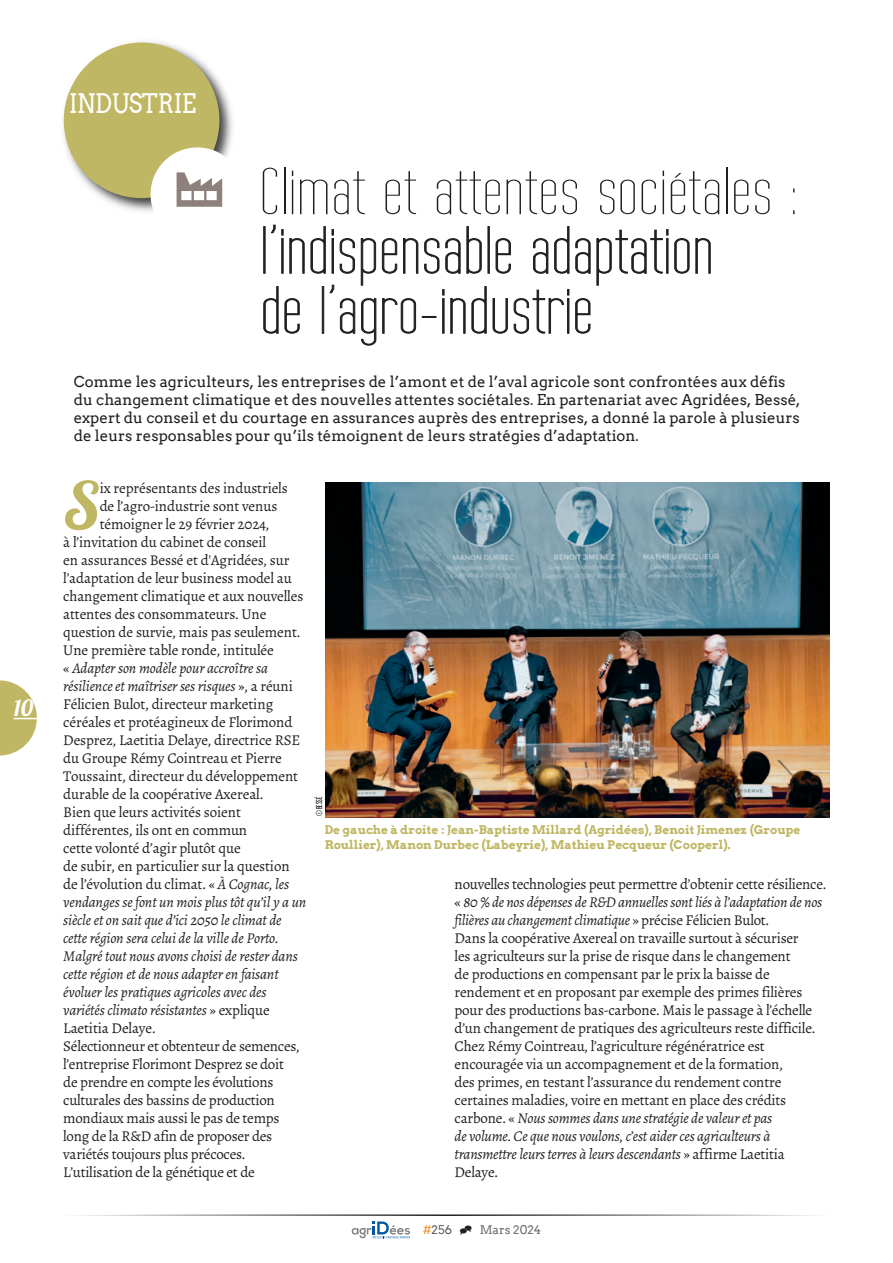
<style>
.page{position:relative;width:893px;height:1263px;background:#fff}
.page>*{position:absolute;margin:0;border:0;box-sizing:border-box;transform-origin:0 0}
.t1{font:67.5px/59.6px "Tall Films Expanded";color:#231f20}
.t2{font:65.1px "Lobster 1.4";color:#c0b764}
.t3{font:27px "Arvo";letter-spacing:-.015em;color:#fff;scale:.85 1}
.t4{font:22.5px "Lobster 1.4";color:#fff}
.t5{font:15px/18px "Alegreya";letter-spacing:-.015em;color:#231f20}
.t6{font:15px/18px "Arvo";color:#231f20}
.t7{font:italic 15px/18px "Alegreya";letter-spacing:-.02em;color:#231f20}
.t8{font:700 12px/15px "Arvo";color:#c0b764}
.t9{font:12px "Arvo";color:#6c6d70}
.t10{font:12px "Arvo";color:#57585a}
.t11{font:7.5px "Libel Suit";letter-spacing:-.01em;color:#231f20}
.s1{font-style:italic}
.s2{font-style:normal}
.s3{color:#f49225}
</style>
<div class="page">
<svg style="left:0;top:680px;width:37px;height:75px"></svg>
<svg style="left:352px;top:1221px;width:58px;height:17px"></svg>
<svg style="left:76px;top:1214px;width:742px;height:2px"></svg>
<img style="left:63px;top:41px;width:170px;height:171px">
<div style="left:64px;top:43px;width:155px;height:155px;background:#c0b764;border-radius:50%"></div>
<div style="left:151px;top:147px;width:93px;height:94px;background:#fff;border-radius:50%"></div>
<svg style="left:177px;top:172px;width:45px;height:35px"></svg>
<img style="left:325px;top:483px;width:505px;height:334px">
<p class="t4" style="left:14px;top:693px;width:21px">10</p>
<p class="t3" style="left:69px;top:88px;width:151px">INDUSTRIE</p>
<p class="t1" style="left:259px;top:164px;width:540px">Climat et attentes sociétales : l’indispensable adaptation<br>de l’agro-industrie</p>
<p class="t6" style="left:74px;top:373px;width:728px">Comme les agriculteurs, les entreprises de l’amont et de l’aval agricole sont confrontées aux défis du changement climatique et des nouvelles attentes sociétales. En partenariat avec Agridées, Bessé, expert du conseil et du courtage en assurances auprès des entreprises, a donné la parole à plusieurs de leurs responsables pour qu’ils témoignent de leurs stratégies d’adaptation.</p>
<p class="t2" style="left:63px;top:464px;width:39px">S</p>
<p class="t5" style="left:100px;top:480px;width:190px">ix représentants des industriels</p>
<p class="t5" style="left:100px;top:498px;width:179px">de l’agro-industrie sont venus</p>
<p class="t5" style="left:100px;top:516px;width:171px">témoigner le 29 février 2024,</p>
<p class="t5" style="left:63px;top:534px;width:204px">à l’invitation du cabinet de conseil</p>
<p class="t5" style="left:63px;top:552px;width:228px">en assurances Bessé et d'Agridées, sur</p>
<p class="t5" style="left:63px;top:570px;width:230px">l’adaptation de leur business model au</p>
<p class="t5" style="left:63px;top:588px;width:242px">changement climatique et aux nouvelles</p>
<p class="t5" style="left:63px;top:606px;width:205px">attentes des consommateurs. Une</p>
<p class="t5" style="left:63px;top:624px;width:239px">question de survie, mais pas seulement.</p>
<p class="t5" style="left:63px;top:642px;width:245px">Une première table ronde, intitulée<br>« <span class="s1">Adapter son modèle pour accroître sa résilience et maîtriser ses risques</span> », a réuni Félicien Bulot, directeur marketing céréales et protéagineux de Florimond Desprez, Laetitia Delaye, directrice RSE du Groupe Rémy Cointreau et Pierre Toussaint, directeur du développement durable de la coopérative Axereal.<br>Bien que leurs activités soient différentes, ils ont en commun<br>cette volonté d’agir plutôt que<br>de subir, en particulier sur la question de l’évolution du climat. « <span class="s1">À Cognac, les vendanges se font un mois plus tôt qu’il y a un siècle et on sait que d’ici 2050 le climat de cette région sera celui de la ville de Porto.<br>Malgré tout nous avons choisi de rester dans cette région et de nous adapter en faisant évoluer les pratiques agricoles avec des variétés climato résistantes</span> » explique Laetitia Delaye.</p>
<p class="t5" style="left:63px;top:1038px;width:238px">Sélectionneur et obtenteur de semences, l’entreprise Florimont Desprez se doit de prendre en compte les évolutions culturales des bassins de production mondiaux mais aussi le pas de temps long de la R&amp;D afin de proposer des variétés toujours plus précoces.<br>L’utilisation de la génétique et de</p>
<p class="t11" style="left:315px;top:816px;width:21px;rotate:-90deg">© BESSÉ</p>
<p class="t8" style="left:325px;top:822px;width:477px">De gauche à droite : Jean-Baptiste Millard (Agridées), Benoit Jimenez (Groupe<br>Roullier), Manon Durbec (Labeyrie), Mathieu Pecqueur (Cooperl).</p>
<p class="t7" style="left:455px;top:876px;width:373px"><span class="s2">nouvelles technologies peut permettre d’obtenir cette résilience. «</span> 80 % de nos dépenses de R&amp;D annuelles sont liés à l’adaptation de nos filières au changement climatique <span class="s2">» précise Félicien Bulot.</span></p>
<p class="t5" style="left:455px;top:930px;width:362px">Dans la coopérative Axereal on travaille surtout à sécuriser les agriculteurs sur la prise de risque dans le changement<br>de productions en compensant par le prix la baisse de rendement et en proposant par exemple des primes filières pour des productions bas-carbone. Mais le passage à l’échelle d’un changement de pratiques des agriculteurs reste difficile.<br>Chez Rémy Cointreau, l’agriculture régénératrice est encouragée via un accompagnement et de la formation,<br>des primes, en testant l’assurance du rendement contre certaines maladies, voire en mettant en place des crédits carbone. « <span class="s1">Nous sommes dans une stratégie de valeur et pas<br>de volume. Ce que nous voulons, c’est aider ces agriculteurs à transmettre leurs terres à leurs descendants</span> » affirme Laetitia Delaye.</p>
<p class="t10" style="left:423px;top:1223px;width:30px"><span class="s3">#</span>256</p>
<p class="t9" style="left:480px;top:1223px;width:63px">Mars 2024</p>
</div>
